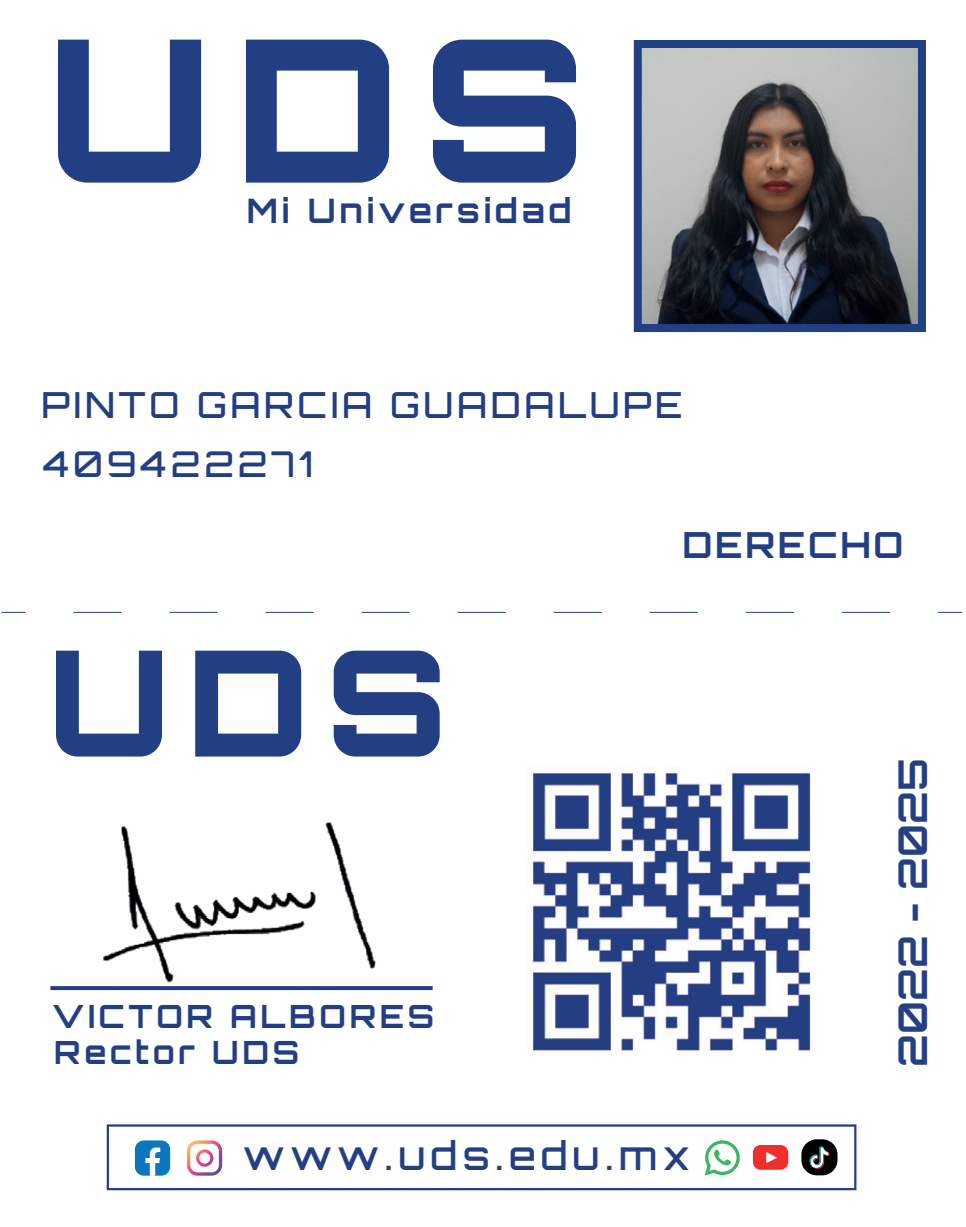
<style>
.page{position:relative;width:966px;height:1227px;background:#fff}
.page>*{position:absolute;margin:0;border:0;box-sizing:border-box;transform-origin:0 0}
.t1{font:700 39.6px "Orbitron";color:#243f84}
.t2{font:500 39.2px "Orbitron";letter-spacing:.135em;color:#243f84}
.t3{font:500 36px "Orbitron";letter-spacing:.1em;color:#233f83}
.t4{font:700 36px "Orbitron";letter-spacing:.075em;color:#233f83}
.t5{font:500 35.6px "Orbitron";letter-spacing:.115em;color:#233f83}
.t6{font:700 33.6px "Orbitron";letter-spacing:.115em;color:#233f83}
.t7{font:700 32px/36px "Orbitron";letter-spacing:.115em;color:#233f83}
</style>
<div class="page">
<img style="left:642px;top:49px;width:274px;height:274px">
<div style="left:633px;top:40px;width:292px;height:292px;border:8px solid #233f83"></div>
<svg style="left:58px;top:40px;width:143px;height:143px"></svg>
<svg style="left:246px;top:40px;width:143px;height:143px"></svg>
<svg style="left:433px;top:40px;width:143px;height:143px"></svg>
<svg style="left:56px;top:651px;width:106px;height:105px"></svg>
<svg style="left:195px;top:651px;width:106px;height:105px"></svg>
<svg style="left:334px;top:651px;width:105px;height:105px"></svg>
<div style="left:50px;top:986px;width:382px;height:4px;border:2px solid #233f83"></div>
<img style="left:94px;top:822px;width:288px;height:169px">
<img style="left:531px;top:770px;width:280px;height:281px">
<svg style="left:1px;top:612px;width:24px;height:1px"></svg>
<svg style="left:73px;top:612px;width:817px;height:1px"></svg>
<svg style="left:938px;top:612px;width:23px;height:1px"></svg>
<svg style="left:187px;top:1140px;width:35px;height:36px"></svg>
<svg style="left:705px;top:1140px;width:34px;height:35px"></svg>
<svg style="left:752px;top:1145px;width:36px;height:25px"></svg>
<div style="left:107px;top:1124px;width:749px;height:66px;border:2px solid #243f84"></div>
<div style="left:801px;top:1139px;width:36px;height:36px;background:#000001;border-radius:15px"></div>
<svg style="left:809px;top:1146px;width:20px;height:23px"></svg>
<svg style="left:135px;top:1140px;width:35px;height:36px"></svg>
<p class="t6" style="left:247px;top:191px;width:326px">Mi Universidad</p>
<p class="t3" style="left:41px;top:382px;width:643px">PINTO GARCIA GUADALUPE</p>
<p class="t5" style="left:43px;top:442px;width:271px">409422271</p>
<p class="t7" style="left:52px;top:998px;width:383px">VICTOR ALBORES<br>Rector UDS</p>
<p class="t4" style="left:682px;top:523px;width:222px">DERECHO</p>
<p class="t1" style="left:888px;top:1067px;width:310px;rotate:-90deg">2022 - 2025</p>
<p class="t2" style="left:243px;top:1131px;width:448px">www.uds.edu.mx</p>
</div>
